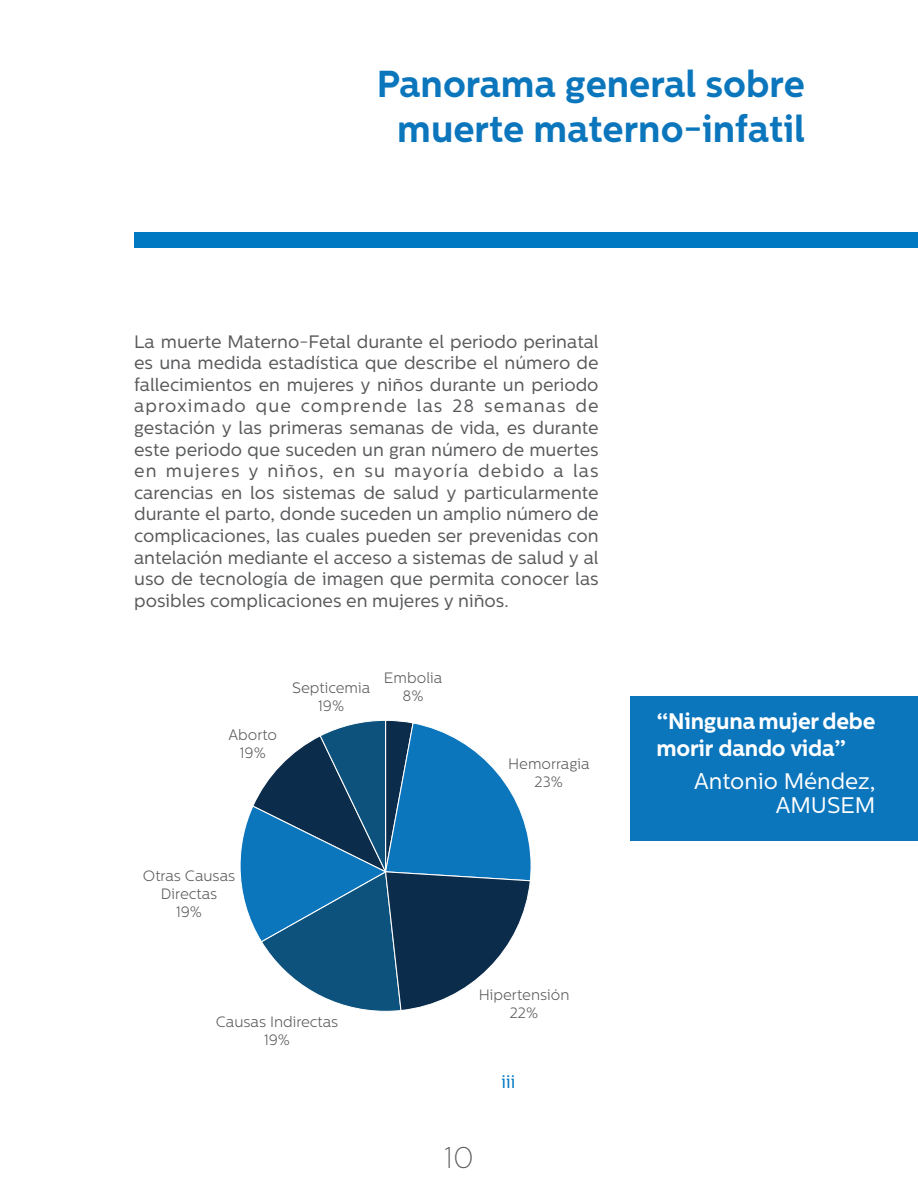
<style>
.page{position:relative;width:918px;height:1188px;background:#fff}
.page>*{position:absolute;margin:0;border:0;box-sizing:border-box;transform-origin:0 0}
.t1{font:700 37.5px/45px "Centrale Sans";color:#0c76bd;text-align:center}
.t2{font:100 30px "Centrale Sans";color:#57585a}
.t3{font:700 22.5px/27px "Centrale Sans";letter-spacing:-.01em;color:#fff}
.t4{font:22.5px/24px "Centrale Sans";color:#fff;text-align:right}
.t5{font:18px/21.6px "Centrale Sans";color:#57585a;text-align:justify}
.t6{font:18px "Centrale Sans";color:#0079c2}
.t7{font:300 15px/18px "Centrale Sans";color:#57585a;text-align:center}
</style>
<div class="page">
<div style="left:134px;top:232px;width:784px;height:15px;background:#0079c2"></div>
<svg style="left:240px;top:720px;width:291px;height:292px"></svg>
<div style="left:631px;top:696px;width:287px;height:145px;background:#0c76bd"></div>
<h1 class="t1" style="left:377px;top:61px;width:430px">Panorama general sobre muerte materno-infatil</h1>
<p class="t5" style="left:134px;top:330px;width:466px">La muerte Materno-Fetal durante el periodo perinatal es una medida estadística que describe el número de fallecimientos en mujeres y niños durante un periodo aproximado que comprende las 28 semanas de gestación y las primeras semanas de vida, es durante este periodo que suceden un gran número de muertes en mujeres y niños, en su mayoría debido a las carencias en los sistemas de salud y particularmente durante el parto, donde suceden un amplio número de complicaciones, las cuales pueden ser prevenidas con antelación mediante el acceso a sistemas de salud y al uso de tecnología de imagen que permita conocer las posibles complicaciones en mujeres y niños.</p>
<p class="t7" style="left:228px;top:726px;width:50px">Aborto<br>19%</p>
<p class="t7" style="left:292px;top:679px;width:79px">Septicemia<br>19%</p>
<p class="t7" style="left:384px;top:669px;width:60px">Embolia<br>8%</p>
<p class="t7" style="left:508px;top:755px;width:83px">Hemorragia<br>23%</p>
<p class="t7" style="left:143px;top:866px;width:94px">Otras Causas<br>Directas<br>19%</p>
<p class="t7" style="left:216px;top:1013px;width:124px">Causas Indirectas<br>19%</p>
<p class="t7" style="left:479px;top:986px;width:92px">Hipertensión<br>22%</p>
<p class="t6" style="left:501px;top:1072px;width:15px">iii</p>
<h2 class="t2" style="left:444px;top:1141px;width:31px">10</h2>
<p class="t3" style="left:657px;top:707px;width:220px">“Ninguna mujer debe morir dando vida”</p>
<p class="t4" style="left:694px;top:769px;width:183px">Antonio Méndez,<br>AMUSEM</p>
</div>
